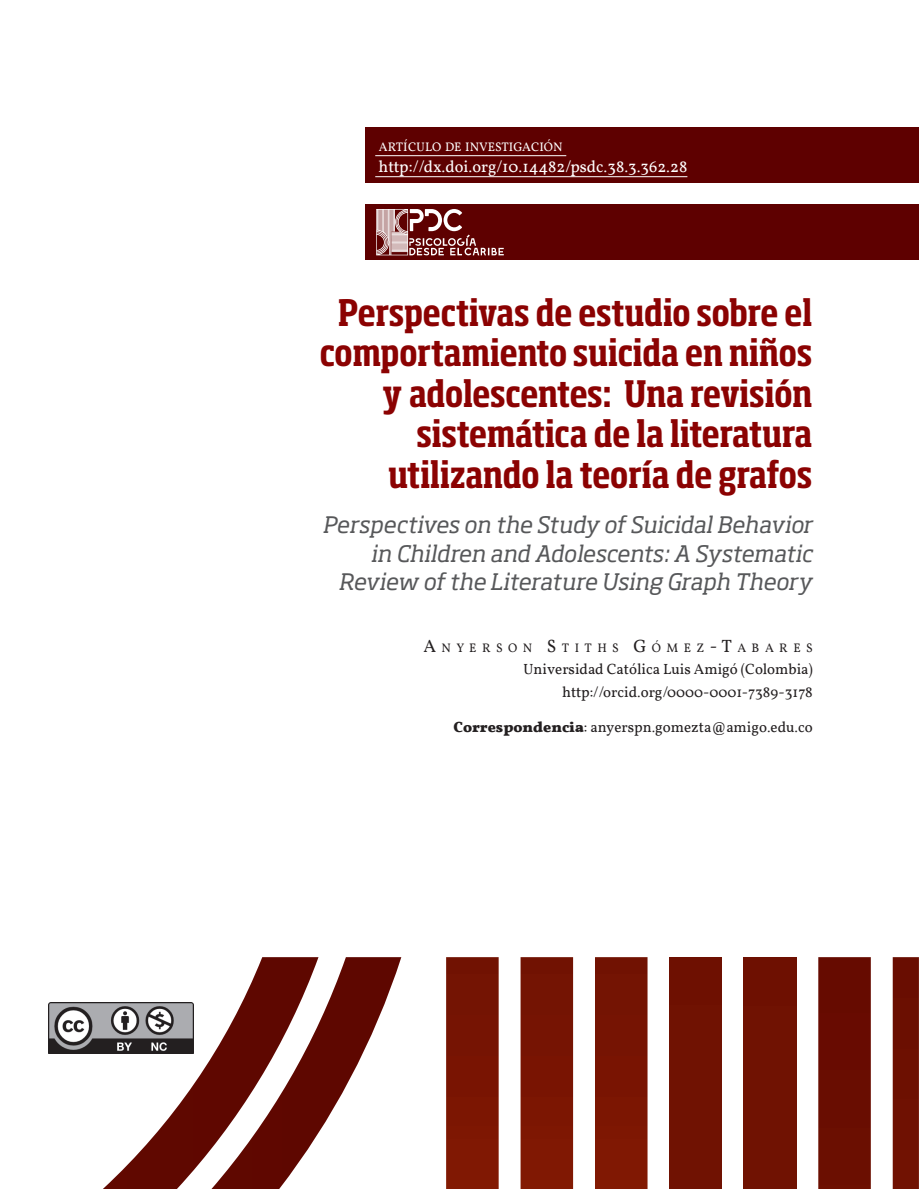
<style>
.page{position:relative;width:919px;height:1189px;background:#fff}
.page>*{position:absolute;margin:0;border:0;box-sizing:border-box;transform-origin:0 0}
.t1{font:700 condensed 36px/40.5px "Soho Std";letter-spacing:-.005em;color:#8b0202;text-align:right}
.t2{font:italic 22.5px/28.5px "Soho Std";letter-spacing:-.01em;color:#57585a;text-align:right}
.t3{font:16.5px "Vollkorn";color:#fff}
.t4{font:15px/22.5px "Vollkorn";color:#231f20;text-align:right}
.t5{font:12.6px "Vollkorn";letter-spacing:.43em;color:#231f20}
.t6{font:12.6px "Vollkorn";color:#fff}
.s1{font-size:18px}
.s2{font-weight:700}
</style>
<div class="page">
<div style="left:366px;top:128px;width:552px;height:55px;background:#5e0000"></div>
<div style="left:366px;top:204px;width:552px;height:56px;background:#5e0000"></div>
<svg style="left:376px;top:209px;width:128px;height:46px"></svg>
<div style="left:446px;top:957px;width:52px;height:231px;background:#791403"></div>
<svg style="left:318px;top:957px;width:83px;height:177px"></svg>
<svg style="left:103px;top:957px;width:215px;height:231px"></svg>
<div style="left:892px;top:957px;width:26px;height:231px;background:#6d1001"></div>
<div style="left:818px;top:957px;width:52px;height:231px;background:#690d01"></div>
<div style="left:743px;top:957px;width:53px;height:231px;background:#701202"></div>
<div style="left:669px;top:957px;width:52px;height:231px;background:#701202"></div>
<div style="left:595px;top:957px;width:52px;height:231px;background:#791403"></div>
<div style="left:520px;top:957px;width:53px;height:231px;background:#791403"></div>
<img style="left:49px;top:1002px;width:145px;height:51px">
<hr style="left:375px;top:155px;width:191px;height:1px;background:#fff">
<hr style="left:375px;top:176px;width:312px;height:1px;background:#fff">
<p class="t6" style="left:379px;top:139px;width:185px">ARTÍCULO DE INVESTIGACIÓN</p>
<p class="t3" style="left:378px;top:157px;width:310px">http://dx.doi.org/10.14482/psdc.38.3.362.28</p>
<p class="t1" style="left:320px;top:291px;width:494px">Perspectivas de estudio sobre el comportamiento suicida en niños y adolescentes: Una revisión sistemática de la literatura utilizando la teoría de grafos</p>
<p class="t2" style="left:322px;top:510px;width:491px">Perspectives on the Study of Suicidal Behavior in Children and Adolescents: A Systematic<br>Review of the Literature Using Graph Theory</p>
<p class="t5" style="left:423px;top:639px;width:391px"><span class="s1">A</span>NYERSON <span class="s1">S</span> TITHS <span class="s1">G</span>ÓMEZ<span class="s1">-T</span>ABARES</p>
<p class="t4" style="left:523px;top:658px;width:291px">Universidad Católica Luis Amigó (Colombia) http://orcid.org/0000-0001-7389-3178</p>
<p class="t4" style="left:453px;top:715px;width:361px"><span class="s2">Correspondencia</span>: anyerspn.gomezta@amigo.edu.co</p>
</div>
